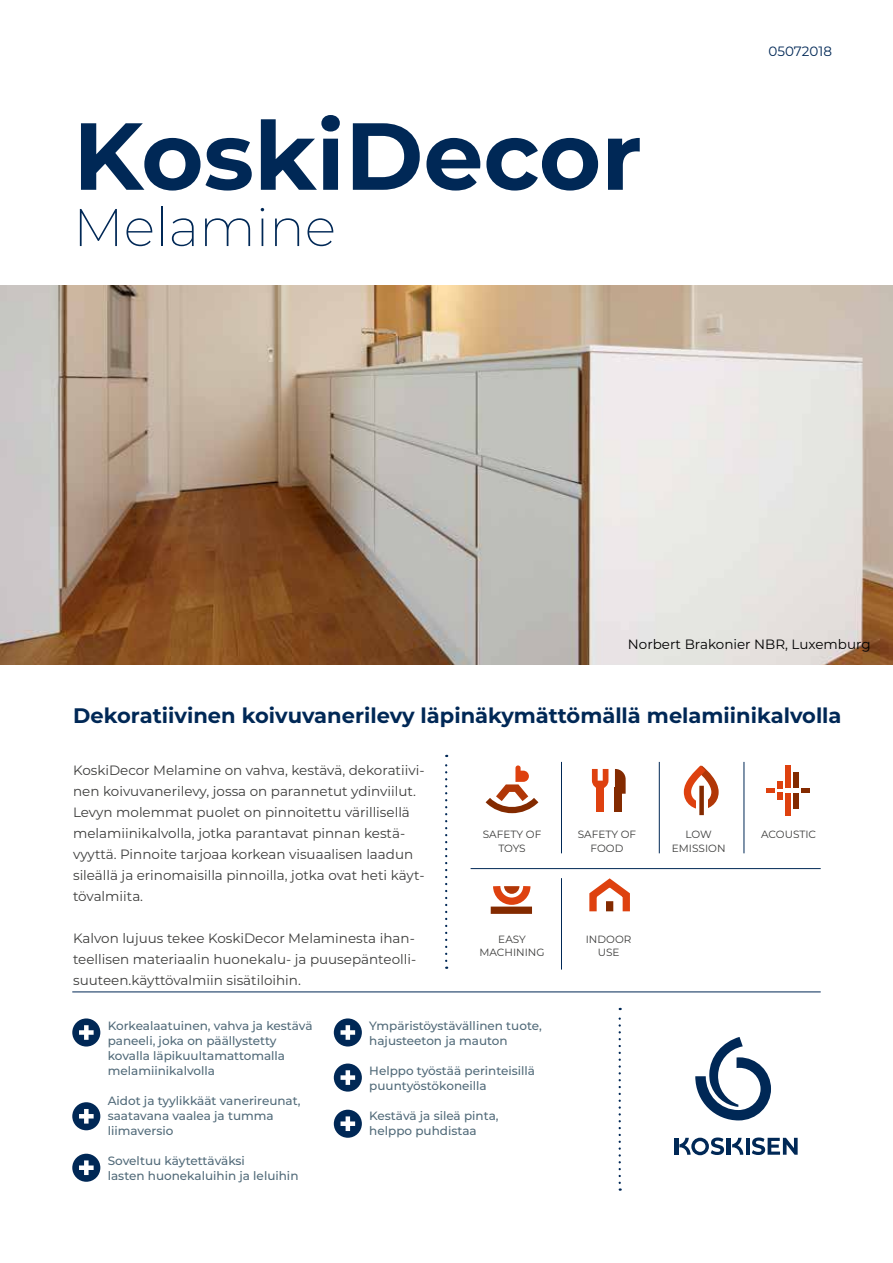
<style>
.page{position:relative;width:893px;height:1263px;background:#fff}
.page>*{position:absolute;margin:0;border:0;box-sizing:border-box;transform-origin:0 0}
.t1{font:700 94.95px "Montserrat";color:#002856}
.t2{font:200 52.95px "Montserrat";color:#002856}
.t3{font:700 21px "Montserrat";color:#002856}
.t4{font:13.5px/21px "Montserrat";color:#3c3c3b}
.t5{font:13.5px "Montserrat";color:#000}
.t6{font:13.5px "Montserrat";color:#002856}
.t7{font:500 12px/15px "Montserrat";color:#516a79}
.t8{font:10.5px/13.5px "Montserrat";color:#3c3c3b;text-align:center}
</style>
<div class="page">
<img style="left:0;top:286px;width:893px;height:378px">
<hr style="left:746px;top:1138px;width:3px;height:17px;background:#002856">
<hr style="left:674px;top:1138px;width:4px;height:17px;background:#002856">
<hr style="left:727px;top:1138px;width:4px;height:17px;background:#002856">
<svg style="left:752px;top:1137px;width:46px;height:18px"></svg>
<svg style="left:679px;top:1137px;width:45px;height:18px"></svg>
<svg style="left:732px;top:1138px;width:11px;height:17px"></svg>
<svg style="left:695px;top:1037px;width:76px;height:83px"></svg>
<svg style="left:445px;top:755px;width:2px;height:214px"></svg>
<svg style="left:619px;top:1008px;width:2px;height:183px"></svg>
<div style="left:72px;top:1018px;width:28px;height:28px;background:#002856;border-radius:50%"></div>
<div style="left:84px;top:1025px;width:5px;height:15px;background:#fff"></div>
<div style="left:79px;top:1030px;width:15px;height:5px;background:#fff"></div>
<div style="left:334px;top:1018px;width:28px;height:28px;background:#002856;border-radius:50%"></div>
<svg style="left:346px;top:1025px;width:4px;height:15px"></svg>
<div style="left:341px;top:1030px;width:14px;height:5px;background:#fff"></div>
<div style="left:334px;top:1063px;width:28px;height:28px;background:#002856;border-radius:50%"></div>
<svg style="left:346px;top:1070px;width:4px;height:15px"></svg>
<div style="left:341px;top:1075px;width:14px;height:5px;background:#fff"></div>
<div style="left:72px;top:1102px;width:28px;height:28px;background:#002856;border-radius:50%"></div>
<div style="left:84px;top:1109px;width:5px;height:14px;background:#fff"></div>
<hr style="left:79px;top:1114px;width:15px;height:4px;background:#fff">
<div style="left:334px;top:1110px;width:28px;height:28px;background:#002856;border-radius:50%"></div>
<hr style="left:346px;top:1116px;width:4px;height:15px;background:#fff">
<div style="left:341px;top:1121px;width:14px;height:5px;background:#fff"></div>
<div style="left:72px;top:1154px;width:28px;height:28px;background:#002856;border-radius:50%"></div>
<div style="left:84px;top:1160px;width:5px;height:15px;background:#fff"></div>
<div style="left:79px;top:1165px;width:15px;height:5px;background:#fff"></div>
<hr style="left:72px;top:991px;width:749px;height:1px;background:#002856">
<hr style="left:471px;top:868px;width:350px;height:1px;background:#002856">
<hr style="left:561px;top:878px;width:1px;height:91px;background:#002856">
<hr style="left:561px;top:762px;width:1px;height:91px;background:#002856">
<hr style="left:659px;top:762px;width:1px;height:91px;background:#002856">
<hr style="left:744px;top:762px;width:1px;height:91px;background:#002856">
<svg style="left:486px;top:765px;width:52px;height:48px"></svg>
<svg style="left:615px;top:769px;width:11px;height:25px"></svg>
<div style="left:615px;top:787px;width:7px;height:25px;background:#832a00"></div>
<svg style="left:592px;top:769px;width:16px;height:20px"></svg>
<div style="left:597px;top:787px;width:7px;height:25px;background:#de410f"></div>
<svg style="left:802px;top:788px;width:8px;height:4px"></svg>
<div style="left:785px;top:765px;width:6px;height:23px;background:#de410f"></div>
<div style="left:793px;top:772px;width:6px;height:16px;background:#832a00"></div>
<div style="left:785px;top:793px;width:6px;height:22px;background:#de410f"></div>
<div style="left:793px;top:793px;width:6px;height:15px;background:#832a00"></div>
<svg style="left:766px;top:781px;width:16px;height:19px"></svg>
<div style="left:491px;top:906px;width:41px;height:8px;background:#832a00"></div>
<svg style="left:490px;top:886px;width:42px;height:22px"></svg>
<svg style="left:589px;top:878px;width:41px;height:34px"></svg>
<svg style="left:683px;top:765px;width:36px;height:44px"></svg>
<div style="left:696px;top:798px;width:11px;height:13px;background:#fff"></div>
<div style="left:699px;top:786px;width:5px;height:29px;background:#832a00"></div>
<h1 class="t1" style="left:73px;top:88px;width:570px">KoskiDecor</h1>
<h2 class="t2" style="left:73px;top:192px;width:264px">Melamine</h2>
<p class="t6" style="left:769px;top:42px;width:65px">05072018</p>
<p class="t5" style="left:628px;top:635px;width:244px">Norbert Brakonier NBR, Luxemburg</p>
<h3 class="t3" style="left:73px;top:700px;width:770px">Dekoratiivinen koivuvanerilevy läpinäkymättömällä melamiinikalvolla</h3>
<p class="t4" style="left:73px;top:759px;width:353px">KoskiDecor Melamine on vahva, kestävä, dekoratiivi&shy;nen koivuvanerilevy, jossa on parannetut ydinviilut.<br>Levyn molemmat puolet on pinnoitettu värillisellä melamiinikalvolla, jotka parantavat pinnan kestä&shy;vyyttä. Pinnoite tarjoaa korkean visuaalisen laadun sileällä ja erinomaisilla pinnoilla, jotka ovat heti käyt&shy;tövalmiita.</p>
<p class="t4" style="left:73px;top:927px;width:345px;text-align:justify">Kalvon lujuus tekee KoskiDecor Melaminesta ihan&shy;teellisen materiaalin huonekalu- ja puusepänteolli&shy;suuteen.käyttövalmiin sisätiloihin.</p>
<p class="t7" style="left:108px;top:1018px;width:206px">Korkealaatuinen, vahva ja kestävä paneeli, joka on päällystetty kovalla läpikuultamattomalla melamiinikalvolla</p>
<p class="t7" style="left:108px;top:1093px;width:194px">Aidot ja tyylikkäät vanerireunat, saatavana vaalea ja tumma liimaversio</p>
<p class="t7" style="left:108px;top:1153px;width:192px">Soveltuu käytettäväksi<br>lasten huonekaluihin ja leluihin</p>
<p class="t8" style="left:483px;top:827px;width:60px">SAFETY OF<br>TOYS</p>
<p class="t8" style="left:578px;top:827px;width:60px">SAFETY OF<br>FOOD</p>
<p class="t8" style="left:761px;top:827px;width:57px">ACOUSTIC</p>
<p class="t8" style="left:672px;top:827px;width:55px">LOW<br>EMISSION</p>
<p class="t8" style="left:479px;top:932px;width:67px">EASY<br>MACHINING</p>
<p class="t8" style="left:586px;top:932px;width:47px">INDOOR<br>USE</p>
<p class="t7" style="left:369px;top:1018px;width:174px">Ympäristöystävällinen tuote, hajusteeton ja mauton</p>
<p class="t7" style="left:369px;top:1063px;width:167px">Helppo työstää perinteisillä puuntyöstökoneilla</p>
<p class="t7" style="left:369px;top:1108px;width:131px">Kestävä ja sileä pinta, helppo puhdistaa</p>
</div>
